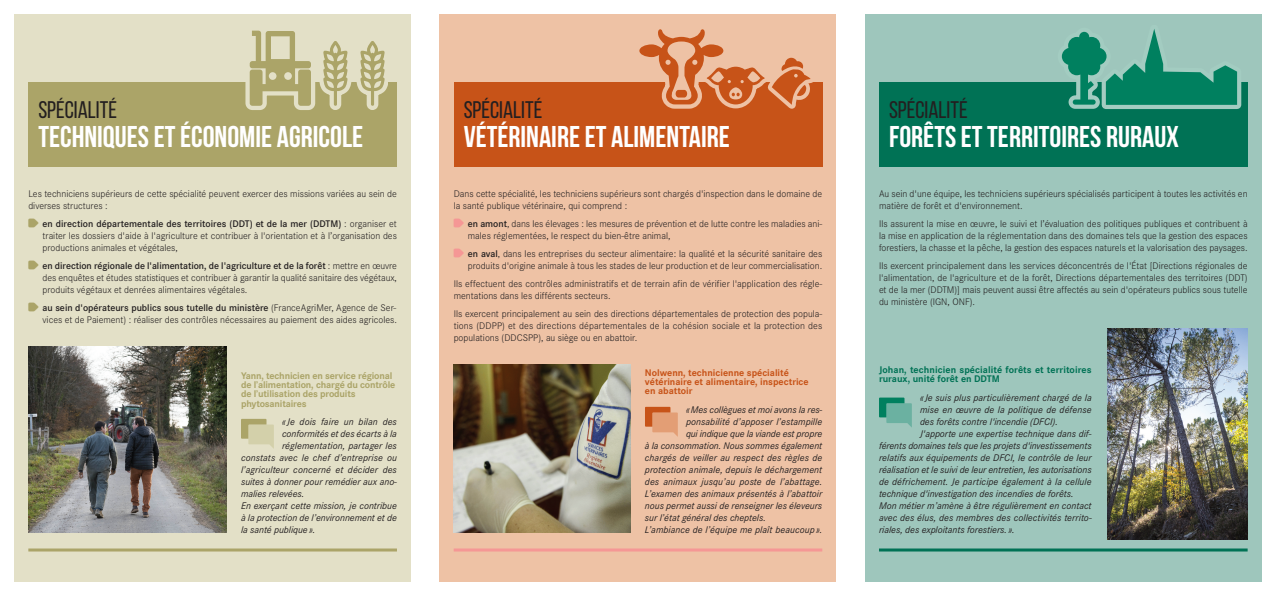
<style>
.page{position:relative;width:1276px;height:596px;background:#fff}
.page>*{position:absolute;margin:0;border:0;box-sizing:border-box;transform-origin:0 0}
.t1{font:700 30px "Bebas Neue";color:#fff}
.t2{font:24px "Bebas Neue";color:#231f20}
.t3{font:300 10px/12px "Corporate S";color:#231f20}
.t4{font:italic 10px "Corporate S";color:#231f20}
.t5{font:700 10px/9px "Corporate S";letter-spacing:-.015em;color:#aba468}
.t6{font:700 10px/9px "Corporate S";color:#c75318}
.t7{font:700 10px/9px "Corporate S";letter-spacing:.005em;color:#007255}
.s1{font-weight:600}
</style>
<div class="page">
<div style="left:865px;top:14px;width:396px;height:567px;background:#9ec6bc"></div>
<div style="left:439px;top:14px;width:397px;height:567px;background:#eec2a5"></div>
<div style="left:14px;top:14px;width:397px;height:567px;background:#e3e0c7"></div>
<div style="left:28px;top:82px;width:369px;height:84px;background:#aba468"></div>
<svg style="left:245px;top:30px;width:143px;height:80px"></svg>
<img style="left:28px;top:346px;width:199px;height:186px">
<svg style="left:241px;top:418px;width:33px;height:30px"></svg>
<div style="left:454px;top:82px;width:368px;height:84px;background:#c75318"></div>
<svg style="left:639px;top:29px;width:174px;height:80px"></svg>
<img style="left:453px;top:364px;width:178px;height:168px">
<div style="left:879px;top:82px;width:368px;height:84px;background:#007255"></div>
<svg style="left:1061px;top:29px;width:180px;height:80px"></svg>
<hr style="left:28px;top:548px;width:369px;height:3px;background:#aba468">
<hr style="left:454px;top:548px;width:368px;height:3px;background:#f59795">
<hr style="left:879px;top:548px;width:368px;height:3px;background:#007255">
<svg style="left:645px;top:406px;width:33px;height:30px"></svg>
<svg style="left:879px;top:397px;width:33px;height:30px"></svg>
<img style="left:1107px;top:328px;width:140px;height:210px">
<h2 class="t2" style="left:38px;top:96px;width:80px">SPÉCIALITÉ</h2>
<h2 class="t2" style="left:464px;top:96px;width:80px">SPÉCIALITÉ</h2>
<h2 class="t2" style="left:889px;top:96px;width:80px">SPÉCIALITÉ</h2>
<h1 class="t1" style="left:38px;top:119px;width:326px">TECHNIQUESET ÉCONOMIE AGRICOLE</h1>
<h1 class="t1" style="left:464px;top:119px;width:268px">VÉTÉRINAIRE ET ALIMENTAIRE</h1>
<h1 class="t1" style="left:889px;top:119px;width:292px">FORÊTS ET TERRITOIRES RURAUX</h1>
<p class="t3" style="left:28px;top:187px;width:370px">Les techniciens supérieurs de cette spécialité peuvent exercer des missions variées au sein de diverses structures :</p>
<p class="t3" style="left:43px;top:217px;width:356px;text-align:justify"><span class="s1">en direction départementale des territoires (DDT) et de la mer (DDTM)</span> : organiser et traiter les dossiers d'aide à l'agriculture et contribuer à l'orientation et à l’organisation des productions animales et végétales,</p>
<p class="t3" style="left:43px;top:259px;width:356px;text-align:justify"><span class="s1">en direction régionale de l'alimentation, de l'agriculture et de la forêt</span> : mettre en œuvre des enquêtes et études statistiques et contribuer à garantir la qualité sanitaire des végétaux, produits végétaux et denrées alimentaires végétales.</p>
<p class="t3" style="left:43px;top:301px;width:356px"><span class="s1">au sein d'opérateurs publics sous tutelle du ministère</span> (FranceAgriMer, Agence de Ser&shy;vices et de Paiement) : réaliser des contrôles nécessaires au paiement des aides agricoles.</p>
<p class="t3" style="left:454px;top:187px;width:370px">Dans cette spécialité, les techniciens supérieurs sont chargés d'inspection dans le domaine de la santé publique vétérinaire, qui comprend :</p>
<p class="t3" style="left:468px;top:217px;width:356px"><span class="s1">en amont</span>, dans les élevages : les mesures de prévention et de lutte contre les maladies ani&shy;males réglementées, le respect du bien-être animal,</p>
<p class="t3" style="left:468px;top:247px;width:356px"><span class="s1">en aval</span>, dans les entreprises du secteur alimentaire: la qualité et la sécurité sanitaire des produits d'origine animale à tous les stades de leur production et de leur commercialisation.</p>
<p class="t3" style="left:454px;top:277px;width:370px">Ils effectuent des contrôles administratifs et de terrain afin de vérifier l'application des régle&shy;mentations dans les différents secteurs.</p>
<p class="t3" style="left:454px;top:307px;width:370px;text-align:justify">Ils exercent principalement au sein des directions départementales de protection des popula&shy;tions (DDPP) et des directions départementales de la cohésion sociale et la protection des populations (DDCSPP), au siège ou en abattoir.</p>
<p class="t3" style="left:879px;top:187px;width:370px">Au sein d'une équipe, les techniciens supérieurs spécialisés participent à toutes les activités en matière de forêt et d'environnement.</p>
<p class="t3" style="left:879px;top:217px;width:370px;text-align:justify">Ils assurent la mise en œuvre, le suivi et l’évaluation des politiques publiques et contribuent à la mise en application de la réglementation dans des domaines tels que la gestion des espaces forestiers, la chasse et la pêche, la gestion des espaces naturels et la valorisation des paysages.</p>
<p class="t3" style="left:879px;top:259px;width:370px;text-align:justify">Ils exercent principalement dans les services déconcentrés de l'État [Directions régionales de l'alimentation, de l'agriculture et de la forêt, Directions départementales des territoires (DDT) et de la mer (DDTM)] mais peuvent aussi être affectés au sein d'opérateurs publics sous tutelle du ministère (IGN, ONF).</p>
<p class="t5" style="left:241px;top:371px;width:156px">Yann, technicien en service régional de l’alimentation, chargé du contrôle de l’utilisation des produits phytosanitaires</p>
<p class="t4" style="left:282px;top:415px;width:116px">«Je dois faire un bilan des</p>
<p class="t4" style="left:282px;top:427px;width:116px">conformités et des écarts à la</p>
<p class="t4" style="left:282px;top:439px;width:116px">réglementation, partager les</p>
<p class="t4" style="left:241px;top:451px;width:157px">constats avec le chef d’entreprise ou</p>
<p class="t4" style="left:241px;top:463px;width:157px">l’agriculteur concerné et décider des</p>
<p class="t4" style="left:241px;top:475px;width:157px">suites à donner pour remédier aux ano-</p>
<p class="t4" style="left:241px;top:487px;width:65px">malies relevées.</p>
<p class="t4" style="left:241px;top:499px;width:157px">En exerçant cette mission, je contribue</p>
<p class="t4" style="left:241px;top:511px;width:157px">à la protection de l’environnement et de</p>
<p class="t4" style="left:241px;top:523px;width:76px">la santé publique ».</p>
<p class="t6" style="left:645px;top:368px;width:165px">Nolwenn, technicienne spécialité vétérinaire et alimentaire, inspectrice en abattoir</p>
<p class="t4" style="left:686px;top:403px;width:137px">«Mes collègues et moi avons la res-</p>
<p class="t4" style="left:686px;top:415px;width:138px">ponsabilité d’apposer l’estampille</p>
<p class="t4" style="left:686px;top:427px;width:138px">qui indique que la viande est propre</p>
<p class="t4" style="left:645px;top:439px;width:179px">à la consommation. Nous sommes également</p>
<p class="t4" style="left:645px;top:451px;width:179px">chargés de veiller au respect des règles de</p>
<p class="t4" style="left:645px;top:463px;width:179px">protection animale, depuis le déchargement</p>
<p class="t4" style="left:645px;top:475px;width:179px">des animaux jusqu’au poste de l’abattage.</p>
<p class="t4" style="left:645px;top:487px;width:179px">L’examen des animaux présentés à l’abattoir</p>
<p class="t4" style="left:645px;top:499px;width:179px">nous permet aussi de renseigner les éleveurs</p>
<p class="t4" style="left:645px;top:511px;width:122px">sur l’état général des cheptels.</p>
<p class="t4" style="left:645px;top:523px;width:179px">L’ambiance de l’équipe me plaît beaucoup ».</p>
<p class="t7" style="left:879px;top:365px;width:214px">Johan, technicien spécialité forêts et territoires ruraux, unité forêt en DDTM</p>
<p class="t4" style="left:920px;top:391px;width:173px">«Je suis plus particulièrement chargé de la</p>
<p class="t4" style="left:920px;top:403px;width:173px">mise en œuvre de la politique de défense</p>
<p class="t4" style="left:920px;top:415px;width:139px">des forêts contre l'incendie (DFCI).</p>
<p class="t4" style="left:920px;top:427px;width:173px">J'apporte une expertise technique dans dif-</p>
<p class="t4" style="left:879px;top:439px;width:214px">férents domaines tels que les projets d'investissements</p>
<p class="t4" style="left:879px;top:451px;width:214px">relatifs aux équipements de DFCI, le contrôle de leur</p>
<p class="t4" style="left:879px;top:463px;width:214px">réalisation et le suivi de leur entretien, les autorisations</p>
<p class="t4" style="left:879px;top:475px;width:214px">de défrichement. Je participe également à la cellule</p>
<p class="t4" style="left:879px;top:487px;width:196px">technique d'investigation des incendies de forêts.</p>
<p class="t4" style="left:879px;top:499px;width:214px">Mon métier m’amène à être régulièrement en contact</p>
<p class="t4" style="left:879px;top:511px;width:214px">avec des élus, des membres des collectivités territo-</p>
<p class="t4" style="left:879px;top:523px;width:137px">riales, des exploitants forestiers.».</p>
</div>
